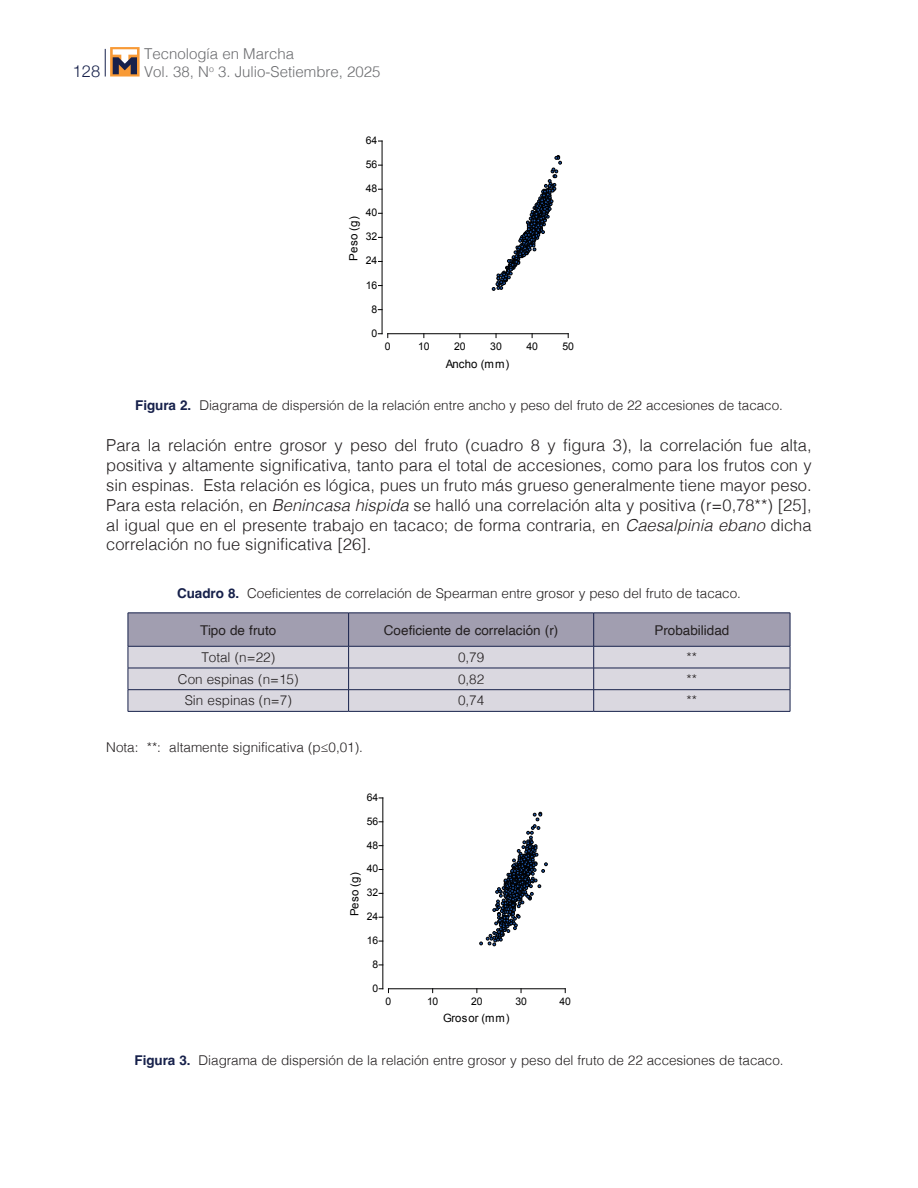
<style>
.page{position:relative;width:918px;height:1188px;background:#fff}
.page>*{position:absolute;margin:0;border:0;box-sizing:border-box;transform-origin:0 0}
.t1{font:300 16.5px/19.8px "Helvetica";color:#231f20;text-align:justify}
.t2{font:300 16.5px "Helvetica Neue";color:#17214b}
.t3{font:300 15px/18px "Helvetica";color:#6c6d70}
.t4{font:300 13.5px "Helvetica";letter-spacing:-.005em;color:#231f20}
.t5{font:13.5px "Helvetica";color:#231f20}
.t6{font:11.55px "Arial";letter-spacing:.025em;color:#000001}
.t7{font:11.4px "Arial";letter-spacing:.025em;color:#000001}
.t8{font:11.25px "Arial";color:#000001}
.t9{font:10.65px "Arial";letter-spacing:-.01em;color:#000001}
.t10{font:10.5px "Arial";letter-spacing:-.01em;color:#000001}
.s1{font-weight:700;color:#17214b}
.s2{font-style:italic}
</style>
<div class="page">
<svg style="left:105px;top:49px;width:1px;height:28px"></svg>
<svg style="left:110px;top:47px;width:30px;height:30px"></svg>
<svg style="left:113px;top:49px;width:24px;height:25px"></svg>
<hr style="left:388px;top:333px;width:180px;height:1px;background:#000001">
<svg style="left:378px;top:333px;width:10px;height:5px"></svg>
<hr style="left:382px;top:141px;width:1px;height:193px;background:#000001">
<svg style="left:492px;top:155px;width:70px;height:136px"></svg>
<svg style="left:128px;top:613px;width:663px;height:98px"></svg>
<hr style="left:128px;top:711px;width:221px;height:1px;background:#17214b">
<hr style="left:349px;top:711px;width:245px;height:1px;background:#17214b">
<hr style="left:594px;top:711px;width:196px;height:1px;background:#17214b">
<hr style="left:388px;top:988px;width:177px;height:1px;background:#000001">
<svg style="left:379px;top:988px;width:10px;height:5px"></svg>
<hr style="left:382px;top:798px;width:1px;height:191px;background:#000001">
<svg style="left:479px;top:812px;width:69px;height:134px"></svg>
<p class="t2" style="left:73px;top:57px;width:29px">128</p>
<p class="t3" style="left:144px;top:43px;width:238px">Tecnología en Marcha<br>Vol. 38, N<sup>o</sup> 3. Julio-Setiembre, 2025</p>
<p class="t9" style="left:366px;top:133px;width:13px">64</p>
<p class="t9" style="left:366px;top:157px;width:13px">56</p>
<p class="t9" style="left:366px;top:181px;width:13px">48</p>
<p class="t9" style="left:366px;top:206px;width:13px">40</p>
<p class="t7" style="left:346px;top:261px;width:46px;rotate:-90deg">Peso (g)</p>
<p class="t9" style="left:366px;top:230px;width:13px">32</p>
<p class="t9" style="left:366px;top:254px;width:13px">24</p>
<p class="t9" style="left:366px;top:278px;width:13px">16</p>
<p class="t9" style="left:372px;top:302px;width:7px">8</p>
<p class="t9" style="left:372px;top:326px;width:7px">0</p>
<p class="t9" style="left:385px;top:339px;width:7px">0</p>
<p class="t9" style="left:418px;top:339px;width:13px">10</p>
<p class="t9" style="left:454px;top:339px;width:13px">20</p>
<p class="t9" style="left:490px;top:339px;width:13px">30</p>
<p class="t9" style="left:526px;top:339px;width:13px">40</p>
<p class="t9" style="left:563px;top:339px;width:13px">50</p>
<p class="t6" style="left:446px;top:356px;width:65px">Ancho (mm)</p>
<p class="t4" style="left:135px;top:394px;width:649px"><span class="s1">Figura 2.</span> Diagrama de dispersión de la relación entre ancho y peso del fruto de 22 accesiones de tacaco.</p>
<p class="t1" style="left:106px;top:434px;width:707px">Para la relación entre grosor y peso del fruto (cuadro 8 y figura 3), la correlación fue alta, positiva y altamente significativa, tanto para el total de accesiones, como para los frutos con y sin espinas. Esta relación es lógica, pues un fruto más grueso generalmente tiene mayor peso.<br>Para esta relación, en <span class="s2">Benincasa hispida</span> se halló una correlación alta y positiva (r=0,78**) [25], al igual que en el presente trabajo en tacaco; de forma contraria, en <span class="s2">Caesalpinia ebano</span> dicha correlación no fue significativa [26].</p>
<p class="t4" style="left:177px;top:582px;width:565px"><span class="s1">Cuadro 8.</span> Coeficientes de correlación de Spearman entre grosor y peso del fruto de tacaco.</p>
<p class="t5" style="left:200px;top:619px;width:78px">Tipo de fruto</p>
<p class="t5" style="left:384px;top:619px;width:176px">Coeficiente de correlación (r)</p>
<p class="t5" style="left:654px;top:619px;width:77px">Probabilidad</p>
<p class="t4" style="left:201px;top:646px;width:75px">Total (n=22)</p>
<p class="t4" style="left:458px;top:646px;width:28px">0,79</p>
<p class="t4" style="left:687px;top:646px;width:12px">**</p>
<p class="t4" style="left:178px;top:667px;width:122px">Con espinas (n=15)</p>
<p class="t4" style="left:458px;top:667px;width:28px">0,82</p>
<p class="t4" style="left:687px;top:667px;width:12px">**</p>
<p class="t4" style="left:185px;top:689px;width:109px">Sin espinas (n=7)</p>
<p class="t4" style="left:458px;top:689px;width:28px">0,74</p>
<p class="t4" style="left:687px;top:689px;width:12px">**</p>
<p class="t4" style="left:106px;top:735px;width:258px">Nota: **: altamente significativa (p≤0,01).</p>
<p class="t10" style="left:367px;top:790px;width:13px">64</p>
<p class="t10" style="left:367px;top:814px;width:13px">56</p>
<p class="t10" style="left:367px;top:838px;width:13px">48</p>
<p class="t10" style="left:367px;top:862px;width:13px">40</p>
<p class="t8" style="left:347px;top:916px;width:45px;rotate:-90deg">Peso (g)</p>
<p class="t10" style="left:367px;top:886px;width:13px">32</p>
<p class="t10" style="left:367px;top:910px;width:13px">24</p>
<p class="t10" style="left:367px;top:933px;width:13px">16</p>
<p class="t10" style="left:372px;top:957px;width:7px">8</p>
<p class="t10" style="left:372px;top:981px;width:7px">0</p>
<p class="t10" style="left:386px;top:994px;width:7px">0</p>
<p class="t10" style="left:427px;top:994px;width:13px">10</p>
<p class="t10" style="left:471px;top:994px;width:13px">20</p>
<p class="t10" style="left:515px;top:994px;width:13px">30</p>
<p class="t10" style="left:560px;top:994px;width:13px">40</p>
<p class="t7" style="left:443px;top:1011px;width:68px">Grosor (mm)</p>
<p class="t4" style="left:134px;top:1049px;width:651px"><span class="s1">Figura 3.</span> Diagrama de dispersión de la relación entre grosor y peso del fruto de 22 accesiones de tacaco.</p>
</div>
